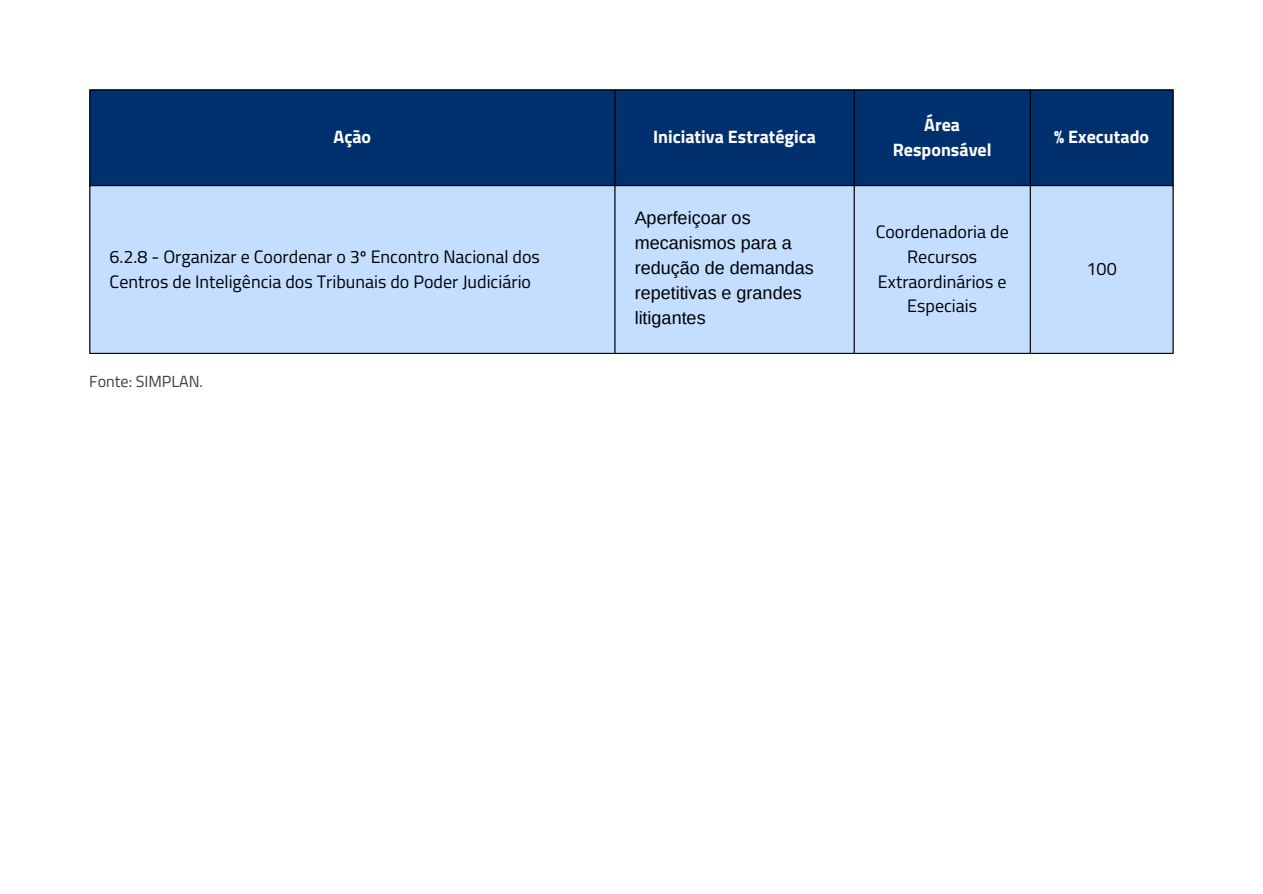
<style>
.page{position:relative;width:1263px;height:894px;background:#fff}
.page>*{position:absolute;margin:0;border:0;box-sizing:border-box;transform-origin:0 0}
.t1{font:18px/24.8px "Titillium Web";color:#000}
.t2{font:18px/24.8px "Arimo";color:#000}
.t3{font:700 18px/24.8px "Titillium Web";color:#fff;text-align:center}
.t4{font:16.05px "Titillium Web";color:#3f3e3e}
</style>
<div class="page">
<div style="left:90px;top:90px;width:1082px;height:95px;background:#00316e"></div>
<div style="left:90px;top:186px;width:1082px;height:167px;background:#c3deff"></div>
<hr style="left:89px;top:90px;width:1px;height:263px;background:#000">
<hr style="left:614px;top:90px;width:1px;height:263px;background:#000">
<hr style="left:854px;top:90px;width:1px;height:263px;background:#000">
<hr style="left:1030px;top:90px;width:1px;height:263px;background:#000">
<hr style="left:1172px;top:90px;width:2px;height:263px;background:#000">
<hr style="left:89px;top:89px;width:1085px;height:1px;background:#000">
<hr style="left:89px;top:185px;width:1085px;height:1px;background:#000">
<hr style="left:89px;top:353px;width:1085px;height:1px;background:#000">
<p class="t3" style="left:334px;top:124px;width:39px">Ação</p>
<p class="t3" style="left:653px;top:124px;width:165px">Iniciativa Estratégica</p>
<p class="t1" style="left:110px;top:243px;width:432px">6.2.8 - Organizar e Coordenar o 3º Encontro Nacional dos<br>Centros de Inteligência dos Tribunais do Poder Judiciário</p>
<h1 class="t4" style="left:89px;top:369px;width:115px">Fonte: SIMPLAN.</h1>
<p class="t2" style="left:635px;top:206px;width:181px">Aperfeiçoar os mecanismos para a redução de demandas repetitivas e grandes litigantes</p>
<p class="t3" style="left:893px;top:112px;width:100px">Área<br>Responsável</p>
<p class="t1" style="left:876px;top:219px;width:135px;text-align:center">Coordenadoria de<br>Recursos<br>Extraordinários e<br>Especiais</p>
<p class="t3" style="left:1054px;top:124px;width:96px">% Executado</p>
<p class="t1" style="left:1086px;top:256px;width:32px">100</p>
</div>
